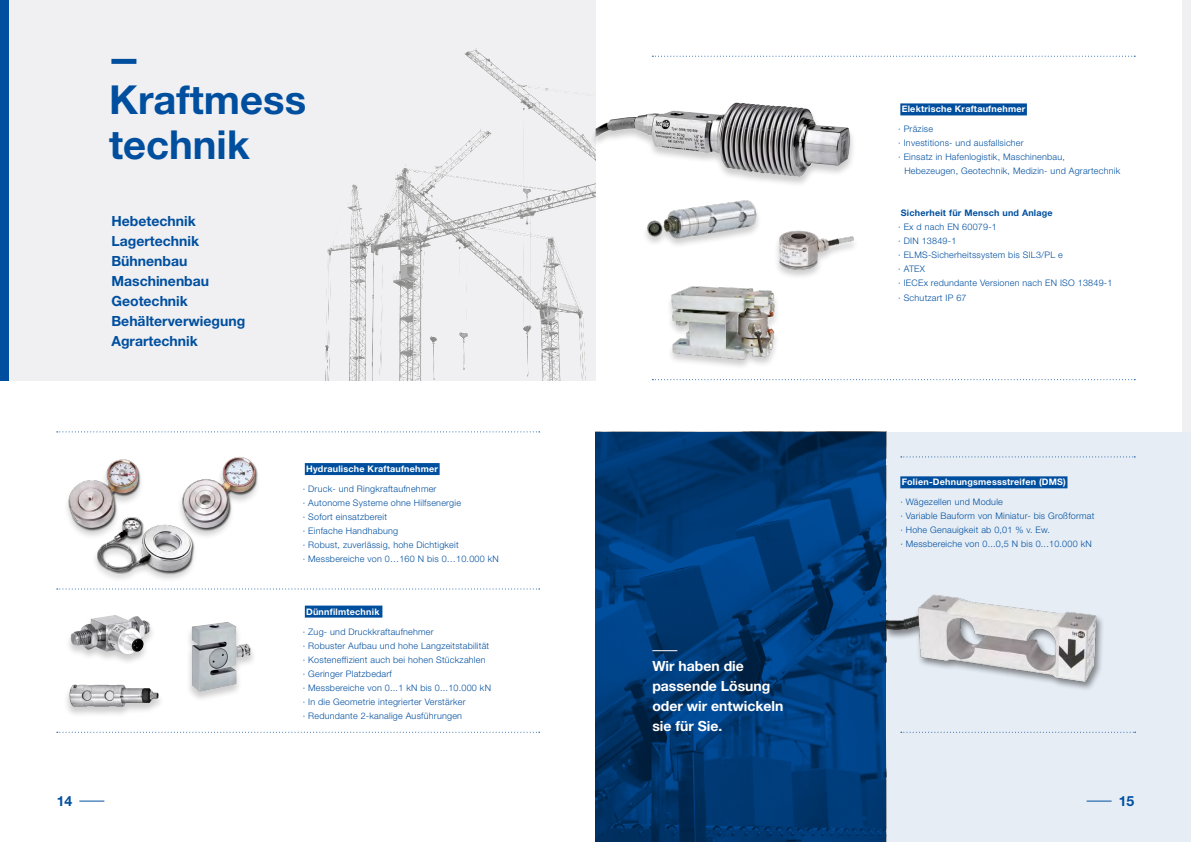
<style>
.page{position:relative;width:1191px;height:842px;background:#fff}
.page>*{position:absolute;margin:0;border:0;box-sizing:border-box;transform-origin:0 0}
.t1{font:700 40px/45px "Helvetica Neue LT Std";color:#004f9f}
.t2{font:700 14px/20px "Helvetica Neue LT Std";color:#004f9f}
.t3{font:700 14px/20px "Helvetica Neue LT Std";color:#fff}
.t4{font:300 9px/14px "Helvetica Neue LT Std";letter-spacing:.025em;color:#004f9f}
.t5{font:700 9px "Helvetica Neue LT Std";letter-spacing:.025em;color:#fff}
.t6{font:700 9px "Helvetica Neue LT Std";letter-spacing:.025em;color:#004f9f}
</style>
<div class="page">
<div style="left:886px;top:432px;width:305px;height:410px;background:#e6edf5"></div>
<svg style="left:595px;top:432px;width:291px;height:410px;background:#003a76"></svg>
<div style="left:0;top:0;width:595px;height:381px;background:#f0f0f2"></div>
<svg style="left:652px;top:650px;width:25px;height:1px"></svg>
<div style="left:0;top:0;width:8px;height:381px;background:#004f9f"></div>
<div style="left:1182px;top:0;width:9px;height:432px;background:#f0f0f2"></div>
<div style="left:900px;top:103px;width:127px;height:12px;background:#004f9f"></div>
<div style="left:589px;top:102px;width:267px;height:86px;background:#000;opacity:.2"></div>
<img style="left:595px;top:102px;width:256px;height:75px">
<img style="left:777px;top:230px;width:78px;height:46px">
<img style="left:670px;top:262px;width:138px;height:105px">
<img style="left:646px;top:200px;width:136px;height:60px">
<img style="left:325px;top:48px;width:270px;height:333px">
<div style="left:305px;top:463px;width:134px;height:12px;background:#004f9f"></div>
<div style="left:186px;top:622px;width:71px;height:81px;background:#000;opacity:.2"></div>
<img style="left:192px;top:622px;width:35px;height:19px">
<div style="left:65px;top:615px;width:91px;height:51px;background:#000;opacity:.2"></div>
<img style="left:70px;top:615px;width:81px;height:41px">
<div style="left:63px;top:684px;width:102px;height:34px;background:#000;opacity:.2"></div>
<img style="left:69px;top:684px;width:90px;height:23px">
<div style="left:305px;top:606px;width:77px;height:12px;background:#004f9f"></div>
<svg style="left:57px;top:588px;width:483px;height:1px"></svg>
<svg style="left:57px;top:431px;width:483px;height:1px"></svg>
<svg style="left:652px;top:379px;width:483px;height:1px"></svg>
<svg style="left:652px;top:56px;width:483px;height:1px"></svg>
<svg style="left:57px;top:732px;width:483px;height:1px"></svg>
<img style="left:67px;top:456px;width:191px;height:123px">
<img style="left:886px;top:565px;width:217px;height:124px">
<div style="left:900px;top:476px;width:167px;height:12px;background:#004f9f"></div>
<svg style="left:900px;top:456px;width:235px;height:1px"></svg>
<svg style="left:900px;top:732px;width:235px;height:1px"></svg>
<svg style="left:79px;top:801px;width:25px;height:1px"></svg>
<svg style="left:1086px;top:801px;width:25px;height:1px"></svg>
<div style="left:111px;top:59px;width:25px;height:5px;background:#004f9f"></div>
<h1 class="t1" style="left:109px;top:76px;width:198px">Kraftmess technik</h1>
<h2 class="t2" style="left:111px;top:210px;width:135px">Hebetechnik<br>Lagertechnik<br>Bühnenbau<br>Maschinenbau<br>Geotechnik<br>Behälterverwiegung<br>Agrartechnik</h2>
<p class="t5" style="left:306px;top:463px;width:133px">Hydraulische Kraftaufnehmer</p>
<p class="t4" style="left:303px;top:482px;width:197px">∙ Druck- und Ringkraftaufnehmer<br>∙ Autonome Systeme ohne Hilfsenergie<br>∙ Sofort einsatzbereit<br>∙ Einfache Handhabung<br>∙ Robust, zuverlässig, hohe Dichtigkeit<br>∙ Messbereiche von 0…160 N bis 0…10.000 kN</p>
<p class="t5" style="left:306px;top:606px;width:75px">Dünnfilmtechnik</p>
<p class="t4" style="left:303px;top:624px;width:190px">∙ Zug- und Druckkraftaufnehmer<br>∙ Robuster Aufbau und hohe Langzeitstabilität ∙ Kosteneffizient auch bei hohen Stückzahlen<br>∙ Geringer Platzbedarf<br>∙ Messbereiche von 0...1 kN bis 0...10.000 kN ∙ In die Geometrie integrierter Verstärker<br>∙ Redundante 2-kanalige Ausführungen</p>
<h2 class="t3" style="left:652px;top:656px;width:133px">Wir haben die passende Lösung oder wir entwickeln sie für Sie.</h2>
<p class="t5" style="left:901px;top:104px;width:125px">Elektrische Kraftaufnehmer</p>
<p class="t4" style="left:898px;top:122px;width:36px">∙ Präzise</p>
<p class="t4" style="left:898px;top:136px;width:127px">∙ Investitions- und ausfallsicher</p>
<p class="t4" style="left:898px;top:150px;width:168px">∙ Einsatz in Hafenlogistik, Maschinenbau,</p>
<p class="t4" style="left:904px;top:164px;width:217px">Hebezeugen, Geotechnik, Medizin- und Agrartechnik</p>
<p class="t6" style="left:900px;top:208px;width:153px">Sicherheit für Mensch und Anlage</p>
<p class="t4" style="left:898px;top:220px;width:216px">∙ Ex d nach EN 60079-1<br>∙ DIN 13849-1<br>∙ ELMS-Sicherheitssystem bis SIL3/PL e<br>∙ ATEX<br>∙ IECEx redundante Versionen nach EN ISO 13849-1 ∙ Schutzart IP 67</p>
<p class="t5" style="left:901px;top:477px;width:166px">Folien-Dehnungsmessstreifen (DMS)</p>
<p class="t4" style="left:900px;top:495px;width:196px">∙ Wägezellen und Module<br>∙ Variable Bauform von Miniatur- bis Großformat ∙ Hohe Genauigkeit ab 0,01 % v. Ew.<br>∙ Messbereiche von 0...0,5 N bis 0...10.000 kN</p>
<h2 class="t2" style="left:57px;top:791px;width:17px">14</h2>
<h2 class="t2" style="left:1118px;top:791px;width:17px">15</h2>
</div>
